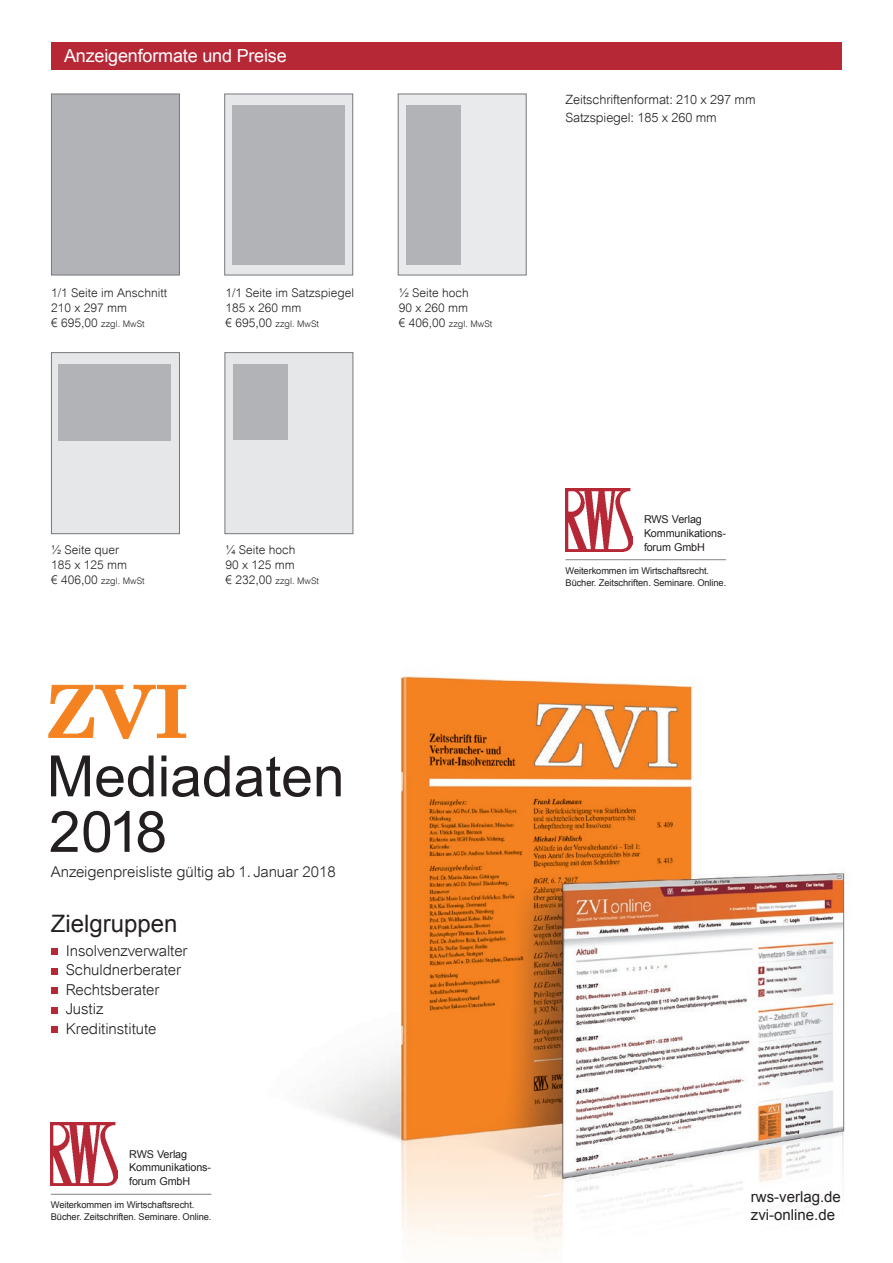
<style>
.page{position:relative;width:893px;height:1263px;background:#fff}
.page>*{position:absolute;margin:0;border:0;box-sizing:border-box;transform-origin:0 0}
.t1{font:700 72.15px "Century Schoolbook";color:#f58220;scale:1.06 1}
.t2{font:57px/55.5px "Arial";color:#231f20}
.t3{font:24px "Arial";color:#231f20}
.t4{font:18px "Arial";letter-spacing:-.01em;color:#fff}
.t5{font:300 15px/19.5px "Arial";letter-spacing:-.005em;color:#231f20}
.t6{font:15px/18.1px "Arial";color:#231f20}
.t7{font:300 12.75px/18px "Arial";letter-spacing:-.01em;color:#231f20}
.t8{font:300 12px/15px "Arial";color:#231f20}
.t9{font:10.8px/13.8px "Arial";letter-spacing:-.01em;color:#231f20}
.t10{font:9.3px/12px "Arial";letter-spacing:-.01em;color:#231f20}
.t11{font:300 9px "Arial";color:#231f20}
.s1{font-size:12px}
</style>
<div class="page">
<div style="left:224px;top:94px;width:129px;height:181px;background:#e6e7e9;border:1px solid #76787b"></div>
<div style="left:232px;top:105px;width:113px;height:159px;background:#b2b3b7"></div>
<img style="left:313px;top:676px;width:532px;height:575px">
<div style="left:51px;top:948px;width:6px;height:7px;background:#b72837"></div>
<svg style="left:51px;top:968px;width:6px;height:6px"></svg>
<div style="left:51px;top:987px;width:6px;height:7px;background:#b72837"></div>
<svg style="left:51px;top:1007px;width:6px;height:6px"></svg>
<div style="left:51px;top:1026px;width:6px;height:7px;background:#b72837"></div>
<img style="left:51px;top:1123px;width:66px;height:63px">
<hr style="left:51px;top:1194px;width:160px;height:1px;background:#808285">
<svg style="left:48px;top:685px;width:138px;height:54px"></svg>
<div style="left:398px;top:94px;width:129px;height:181px;background:#e9eaeb;border:1px solid #76787b"></div>
<div style="left:51px;top:352px;width:129px;height:182px;background:#e6e7e9;border:1px solid #76787b"></div>
<div style="left:224px;top:352px;width:129px;height:182px;background:#e6e7e9;border:1px solid #76787b"></div>
<div style="left:51px;top:94px;width:129px;height:181px;background:#b2b3b7;border:1px solid #76787b"></div>
<div style="left:406px;top:105px;width:54px;height:159px;background:#b2b3b7"></div>
<div style="left:59px;top:364px;width:112px;height:77px;background:#b2b3b7"></div>
<div style="left:233px;top:364px;width:55px;height:76px;background:#b2b3b7"></div>
<img style="left:566px;top:488px;width:66px;height:63px">
<hr style="left:566px;top:559px;width:160px;height:1px;background:#808285">
<div style="left:51px;top:43px;width:791px;height:27px;background:#b72837"></div>
<h3 class="t4" style="left:64px;top:46px;width:224px">Anzeigenformate und Preise</h3>
<p class="t8" style="left:51px;top:285px;width:117px">1/1 Seite im Anschnitt<br>210 x 297 mm</p>
<p class="t11" style="left:51px;top:319px;width:95px"><span class="s1">€ 695,00</span> zzgl. MwSt</p>
<p class="t8" style="left:225px;top:285px;width:130px">1/1 Seite im Satzspiegel<br>185 x 260 mm</p>
<p class="t11" style="left:225px;top:319px;width:95px"><span class="s1">€ 695,00</span> zzgl. MwSt</p>
<p class="t8" style="left:399px;top:285px;width:71px">½ Seite hoch<br>90 x 260 mm</p>
<p class="t11" style="left:399px;top:319px;width:95px"><span class="s1">€ 406,00</span> zzgl. MwSt</p>
<h3 class="t7" style="left:566px;top:91px;width:192px">Zeitschriftenformat: 210 x 297 mm<br>Satzspiegel: 185 x 260 mm</h3>
<p class="t8" style="left:51px;top:542px;width:78px">½ Seite quer<br>185 x 125 mm</p>
<p class="t11" style="left:51px;top:576px;width:95px"><span class="s1">€ 406,00</span> zzgl. MwSt</p>
<h1 class="t1" style="left:46px;top:668px;width:136px">ZVI</h1>
<p class="t8" style="left:225px;top:542px;width:71px">¼ Seite hoch<br>90 x 125 mm</p>
<p class="t11" style="left:225px;top:576px;width:95px"><span class="s1">€ 232,00</span> zzgl. MwSt</p>
<h2 class="t2" style="left:47px;top:748px;width:299px">Mediadaten<br>2018</h2>
<h3 class="t5" style="left:51px;top:862px;width:286px">Anzeigenpreisliste gültig ab 1. Januar 2018</h3>
<h3 class="t3" style="left:51px;top:910px;width:128px">Zielgruppen</h3>
<h3 class="t5" style="left:66px;top:940px;width:123px">Insolvenzverwalter<br>Schuldnerberater<br>Rechtsberater<br>Justiz<br>Kreditinstitute</h3>
<p class="t9" style="left:129px;top:1147px;width:83px">RWS Verlag<br>Kommunikations&shy;forum GmbH</p>
<p class="t10" style="left:51px;top:1199px;width:162px">Weiterkommen im Wirtschaftsrecht.<br>Bücher. Zeitschriften. Seminare. Online.</p>
<p class="t9" style="left:644px;top:512px;width:83px">RWS Verlag<br>Kommunikations&shy;forum GmbH</p>
<p class="t10" style="left:566px;top:564px;width:162px">Weiterkommen im Wirtschaftsrecht.<br>Bücher. Zeitschriften. Seminare. Online.</p>
<h3 class="t6" style="left:751px;top:1187px;width:92px">rws-verlag.de zvi-online.de</h3>
</div>
